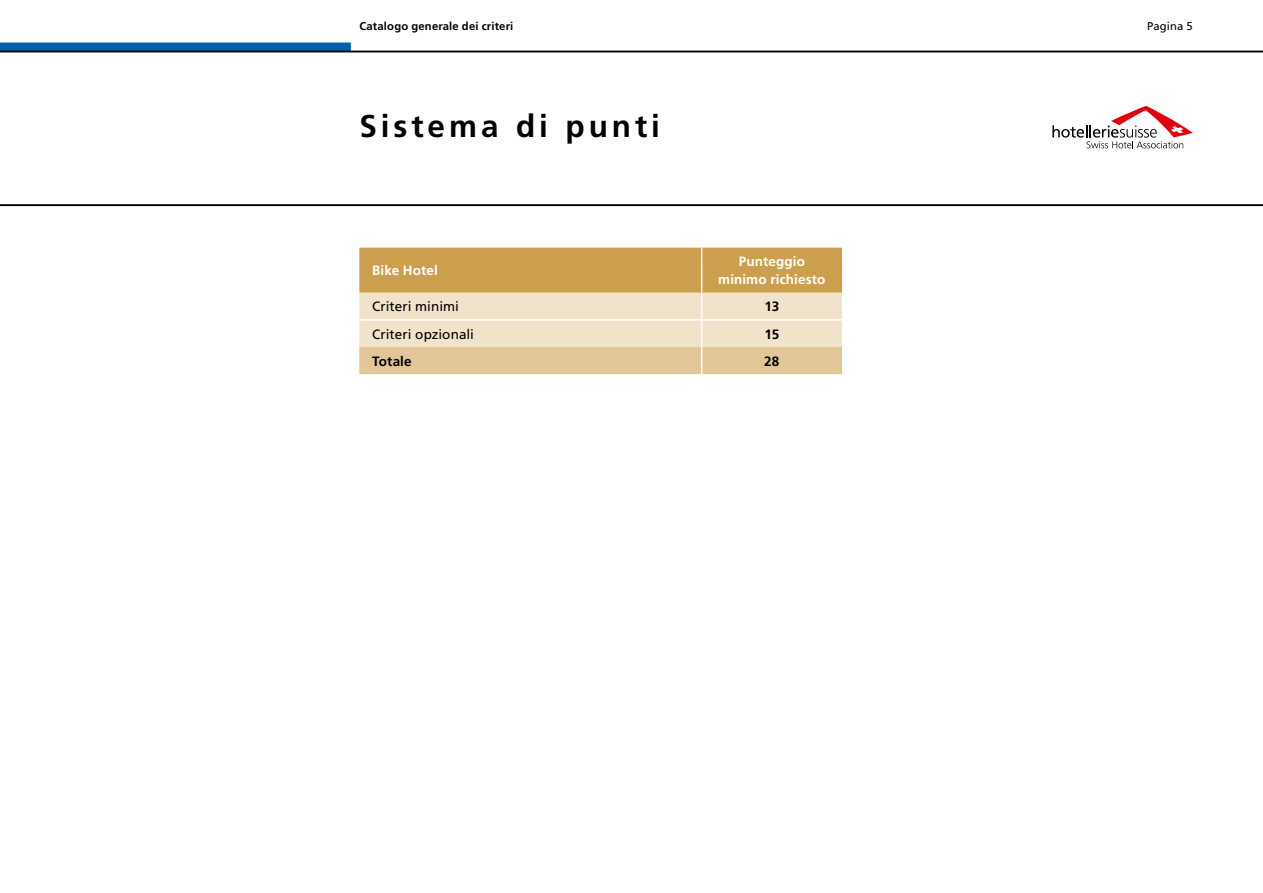
<style>
.page{position:relative;width:1263px;height:893px;background:#fff}
.page>*{position:absolute;margin:0;border:0;box-sizing:border-box;transform-origin:0 0}
.t1{font:700 31.5px "Frutiger LT Std";letter-spacing:.125em;color:#000}
.t2{font:700 13.5px/18px "Frutiger LT Std";letter-spacing:.01em;color:#fff;text-align:center}
.t3{font:13.5px "Frutiger LT Std";color:#000}
.t4{font:700 13.5px "Frutiger LT Std";letter-spacing:.005em;color:#000}
.t5{font:700 11.25px "Frutiger LT Std";letter-spacing:.015em;color:#000}
.t6{font:11.25px "Frutiger LT Std";letter-spacing:.01em;color:#000}
</style>
<div class="page">
<div style="left:0;top:43px;width:351px;height:9px;background:#0060ad"></div>
<hr style="left:0;top:51px;width:1263px;height:1px;background:#000">
<hr style="left:0;top:204px;width:1263px;height:2px;background:#000">
<svg style="left:1052px;top:106px;width:141px;height:42px"></svg>
<svg style="left:359px;top:248px;width:483px;height:126px;background:#e1c594"></svg>
<p class="t5" style="left:359px;top:19px;width:155px">Catalogo generale dei criteri</p>
<p class="t6" style="left:1147px;top:19px;width:47px">Pagina 5</p>
<h1 class="t1" style="left:359px;top:108px;width:302px">Sistema di punti</h1>
<p class="t2" style="left:372px;top:262px;width:67px">Bike Hotel</p>
<p class="t2" style="left:718px;top:253px;width:109px">Punteggio minimo richiesto</p>
<p class="t3" style="left:372px;top:299px;width:88px">Criteri minimi</p>
<p class="t4" style="left:764px;top:299px;width:16px">13</p>
<p class="t3" style="left:372px;top:326px;width:103px">Criteri opzionali</p>
<p class="t4" style="left:764px;top:326px;width:16px">15</p>
<p class="t4" style="left:372px;top:353px;width:41px">Totale</p>
<p class="t4" style="left:764px;top:353px;width:17px">28</p>
</div>
